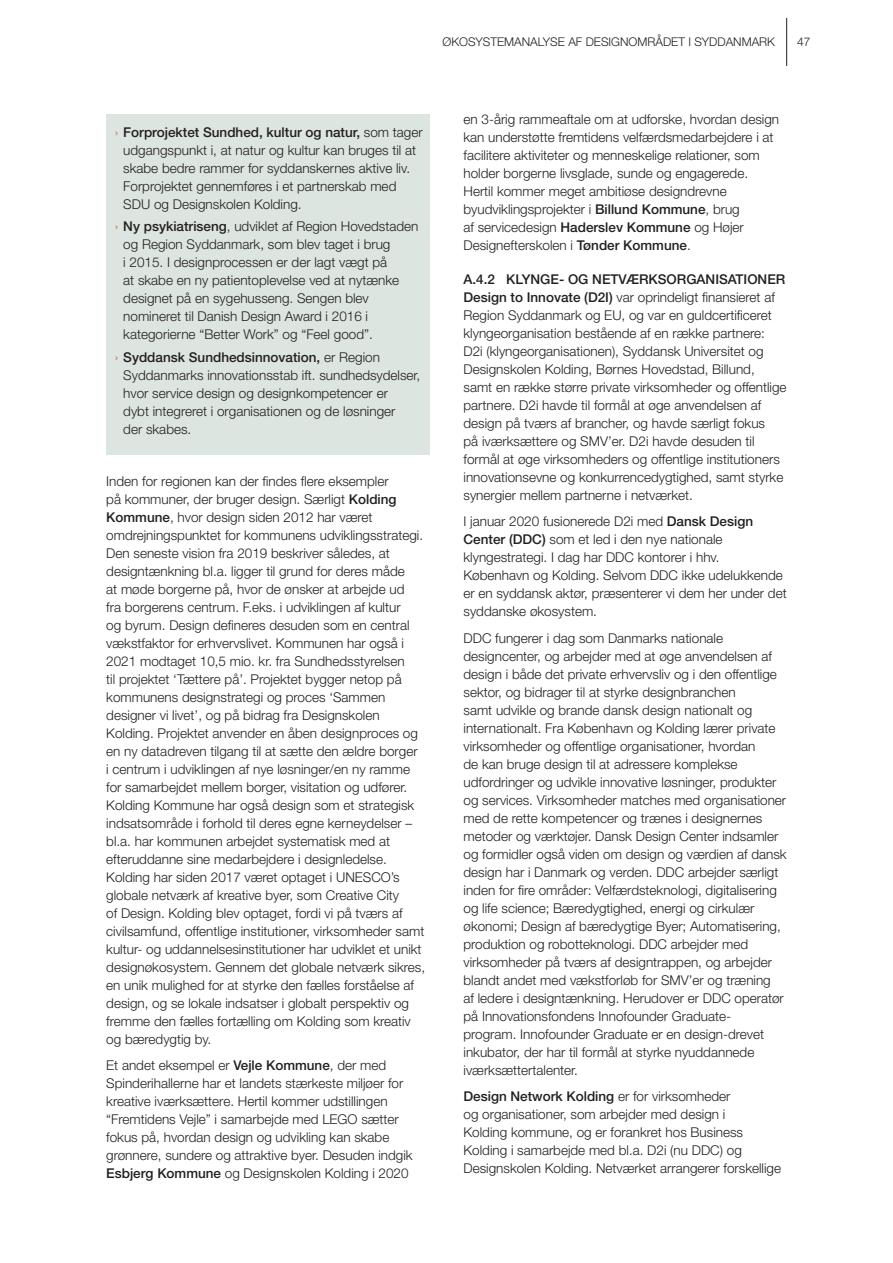
<style>
.page{position:relative;width:893px;height:1263px;background:#fff}
.page>*{position:absolute;margin:0;border:0;box-sizing:border-box;transform-origin:0 0}
.P_Body_text{font:300 13.5px/18px "Helvetica Neue LT Std";color:#231f20}
.P_bullet_list_Shadin{font:300 13.5px/18px "Helvetica Neue LT Std";color:#231f20}
.t1{font:500 13.5px "Helvetica Neue LT Std";color:#231f20}
.t2{font:300 12px "Helvetica Neue LT Std";color:#231f20}
.s1{color:#f04e23}
.s2{font-weight:500}
</style>
<div class="page">
<hr style="left:786px;top:18px;width:1px;height:48px;background:#231f20">
<div style="left:106px;top:115px;width:323px;height:115px;background:#dce5df"></div>
<div style="left:106px;top:209px;width:323px;height:151px;background:#dce5df"></div>
<div style="left:106px;top:339px;width:323px;height:116px;background:#dce5df"></div>
<p class="t2" style="left:442px;top:35px;width:334px">ØKOSYSTEMANALYSE AF DESIGNOMRÅDET I SYDDANMARK</p>
<p class="t2" style="left:797px;top:35px;width:15px">47</p>
<p class="P_bullet_list_Shadin" style="left:123px;top:123px;width:301px;text-indent:-9px"><span class="s1">›</span> <span class="s2">Forprojektet Sundhed, kultur og natur,</span> som tager udgangspunkt i, at natur og kultur kan bruges til at skabe bedre rammer for syddanskernes aktive liv.<br>Forprojektet gennemføres i et partnerskab med SDU og Designskolen Kolding.</p>
<p class="P_bullet_list_Shadin" style="left:123px;top:217px;width:297px;text-indent:-9px"><span class="s1">›</span> <span class="s2">Ny psykiatriseng</span>, udviklet af Region Hovedstaden og Region Syddanmark, som blev taget i brug<br>i 2015. I designprocessen er der lagt vægt på<br>at skabe en ny patientoplevelse ved at nytænke designet på en sygehusseng. Sengen blev nomineret til Danish Design Award i 2016 i kategorierne “Better Work” og “Feel good”.</p>
<p class="P_bullet_list_Shadin" style="left:123px;top:348px;width:299px;text-indent:-9px"><span class="s1">›</span> <span class="s2">Syddansk Sundhedsinnovation,</span> er Region Syddanmarks innovationsstab ift. sundhedsydelser, hvor service design og designkompetencer er<br>dybt integreret i organisationen og de løsninger<br>der skabes.</p>
<h2 class="P_Body_text" style="left:106px;top:472px;width:320px">Inden for regionen kan der findes flere eksempler<br>på kommuner, der bruger design. Særligt <span class="s2">Kolding Kommune</span>, hvor design siden 2012 har været omdrejningspunktet for kommunens udviklingsstrategi.<br>Den seneste vision fra 2019 beskriver således, at designtænkning bl.a. ligger til grund for deres måde<br>at møde borgerne på, hvor de ønsker at arbejde ud<br>fra borgerens centrum. F.eks. i udviklingen af kultur<br>og byrum. Design defineres desuden som en central vækstfaktor for erhvervslivet. Kommunen har også i 2021 modtaget 10,5 mio. kr. fra Sundhedsstyrelsen<br>til projektet ‘Tættere på’. Projektet bygger netop på kommunens designstrategi og proces ‘Sammen designer vi livet’, og på bidrag fra Designskolen Kolding. Projektet anvender en åben designproces og en ny datadreven tilgang til at sætte den ældre borger<br>i centrum i udviklingen af nye løsninger/en ny ramme for samarbejdet mellem borger, visitation og udfører.<br>Kolding Kommune har også design som et strategisk indsatsområde i forhold til deres egne kerneydelser – bl.a. har kommunen arbejdet systematisk med at efteruddanne sine medarbejdere i designledelse.<br>Kolding har siden 2017 været optaget i UNESCO’s globale netværk af kreative byer, som Creative City<br>of Design. Kolding blev optaget, fordi vi på tværs af civilsamfund, offentlige institutioner, virksomheder samt kultur- og uddannelsesinstitutioner har udviklet et unikt designøkosystem. Gennem det globale netværk sikres, en unik mulighed for at styrke den fælles forståelse af design, og se lokale indsatser i globalt perspektiv og fremme den fælles fortælling om Kolding som kreativ og bæredygtig by.</h2>
<h2 class="P_Body_text" style="left:106px;top:1056px;width:308px">Et andet eksempel er <span class="s2">Vejle Kommune</span>, der med Spinderihallerne har et landets stærkeste miljøer for kreative iværksættere. Hertil kommer udstillingen “Fremtidens Vejle” i samarbejde med LEGO sætter fokus på, hvordan design og udvikling kan skabe grønnere, sundere og attraktive byer. Desuden indgik <span class="s2">Esbjerg Kommune</span> og Designskolen Kolding i 2020</h2>
<h2 class="P_Body_text" style="left:463px;top:110px;width:317px">en 3-årig rammeaftale om at udforske, hvordan design kan understøtte fremtidens velfærdsmedarbejdere i at facilitere aktiviteter og menneskelige relationer, som holder borgerne livsglade, sunde og engagerede.<br>Hertil kommer meget ambitiøse designdrevne byudviklingsprojekter i <span class="s2">Billund Kommune</span>, brug<br>af servicedesign <span class="s2">Haderslev Kommune</span> og Højer Designefterskolen i <span class="s2">Tønder Kommune</span>.</h2>
<h3 class="t1" style="left:463px;top:271px;width:323px">A.4.2 KLYNGE- OG NETVÆRKSORGANISATIONER</h3>
<h2 class="P_Body_text" style="left:463px;top:288px;width:325px"><span class="s2">Design to Innovate (D2I)</span> var oprindeligt finansieret af Region Syddanmark og EU, og var en guldcertificeret klyngeorganisation bestående af en række partnere:<br>D2i (klyngeorganisationen), Syddansk Universitet og Designskolen Kolding, Børnes Hovedstad, Billund, samt en række større private virksomheder og offentlige partnere. D2i havde til formål at øge anvendelsen af design på tværs af brancher, og havde særligt fokus<br>på iværksættere og SMV’er. D2i havde desuden til formål at øge virksomheders og offentlige institutioners innovationsevne og konkurrencedygtighed, samt styrke synergier mellem partnerne i netværket.</h2>
<h2 class="P_Body_text" style="left:463px;top:512px;width:325px">I januar 2020 fusionerede D2i med <span class="s2">Dansk Design Center (DDC)</span> som et led i den nye nationale klyngestrategi. I dag har DDC kontorer i hhv.<br>København og Kolding. Selvom DDC ikke udelukkende er en syddansk aktør, præsenterer vi dem her under det syddanske økosystem.</h2>
<h2 class="P_Body_text" style="left:463px;top:629px;width:325px">DDC fungerer i dag som Danmarks nationale designcenter, og arbejder med at øge anvendelsen af design i både det private erhvervsliv og i den offentlige sektor, og bidrager til at styrke designbranchen<br>samt udvikle og brande dansk design nationalt og internationalt. Fra København og Kolding lærer private virksomheder og offentlige organisationer, hvordan<br>de kan bruge design til at adressere komplekse udfordringer og udvikle innovative løsninger, produkter og services. Virksomheder matches med organisationer med de rette kompetencer og trænes i designernes metoder og værktøjer. Dansk Design Center indsamler og formidler også viden om design og værdien af dansk design har i Danmark og verden. DDC arbejder særligt inden for fire områder: Velfærdsteknologi, digitalisering og life science; Bæredygtighed, energi og cirkulær økonomi; Design af bæredygtige Byer; Automatisering, produktion og robotteknologi. DDC arbejder med virksomheder på tværs af designtrappen, og arbejder blandt andet med vækstforløb for SMV’er og træning<br>af ledere i designtænkning. Herudover er DDC operatør på Innovationsfondens Innofounder Graduate&shy;program. Innofounder Graduate er en design-drevet inkubator, der har til formål at styrke nyuddannede iværksættertalenter.</h2>
<h2 class="P_Body_text" style="left:463px;top:1087px;width:319px"><span class="s2">Design Network Kolding</span> er for virksomheder<br>og organisationer, som arbejder med design i<br>Kolding kommune, og er forankret hos Business Kolding i samarbejde med bl.a. D2i (nu DDC) og Designskolen Kolding. Netværket arrangerer forskellige</h2>
</div>
